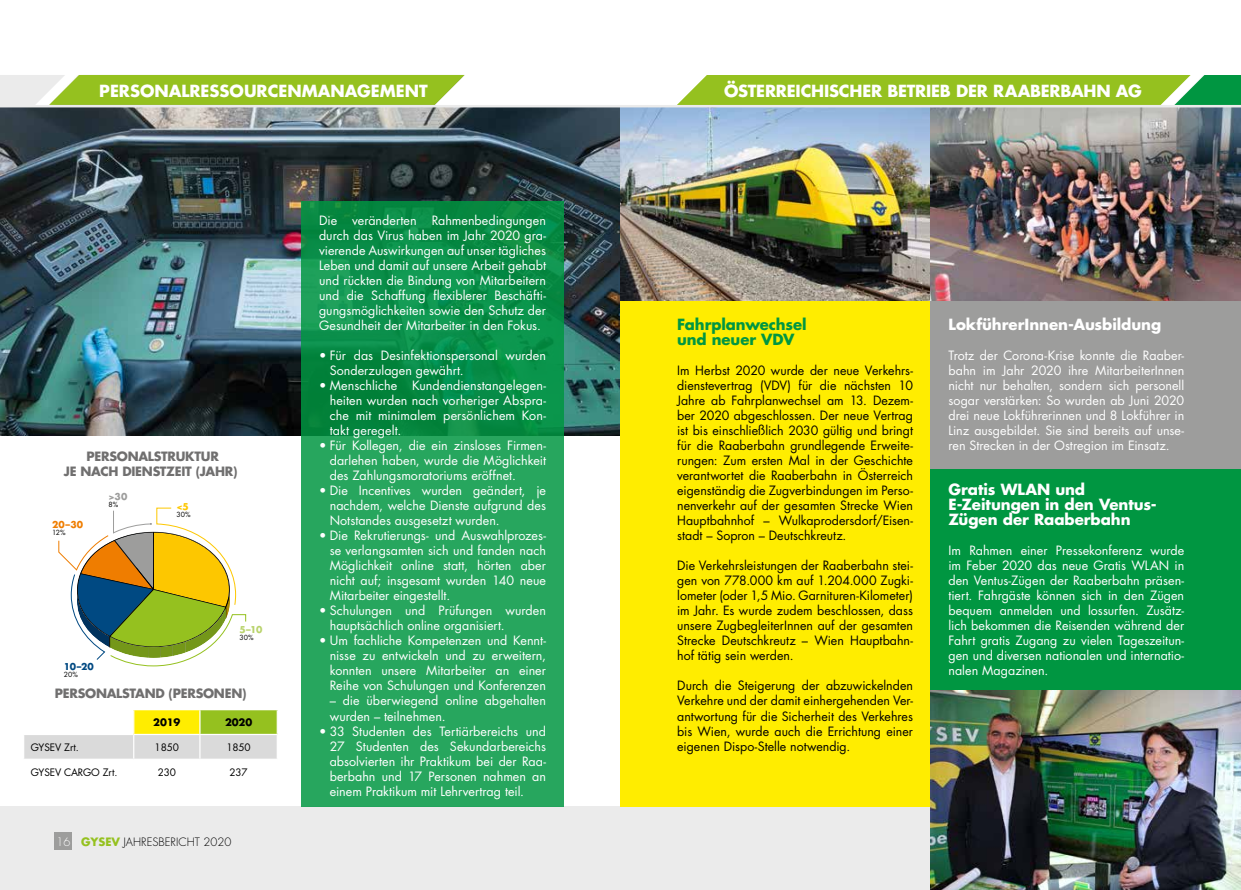
<style>
.page{position:relative;width:1241px;height:890px;background:#fff}
.page>*{position:absolute;margin:0;border:0;box-sizing:border-box;transform-origin:0 0}
.t1{font:700 16.25px "Futura LT Pro";letter-spacing:-.01em;color:#fff}
.t2{font:700 15px/15px "Futura LT Pro";letter-spacing:-.005em;color:#fff}
.t3{font:700 15px/15px "Futura LT Pro";letter-spacing:-.005em;color:#009641}
.t4{font:12.5px/15px "Futura LT Pro";color:#fff;text-align:justify}
.t5{font:12.5px/15px "Futura LT Pro";color:#000;text-align:justify}
.t6{font:700 12.5px/15px "Futura LT Pro";letter-spacing:-.02em;color:#706f6f;text-align:center}
.t7{font:300 11.25px "Futura LT Pro";color:#000}
.t8{font:10px "Futura LT Pro";letter-spacing:-.01em;color:#000}
.t9{font:700 10px "Futura LT Pro";letter-spacing:-.01em;color:#000}
.t10{font:700 9.25px "Futura LT Pro";color:#004982}
.t11{font:700 9.25px "Futura LT Pro";color:#ef7d00}
.t12{font:700 9.25px "Futura LT Pro";color:#b9d36c}
.t13{font:700 9.25px "Futura LT Pro";color:#9d9d9c}
.t14{font:700 9.25px "Futura LT Pro";color:#fdc700}
.t15{font:6.88px "Futura LT Pro";color:#000}
.s1{color:#fff}
.s2{font-weight:700;color:#95c11f}
</style>
<div class="page">
<div style="left:0;top:806px;width:1240px;height:83px;background:#ebebeb"></div>
<div style="left:55px;top:832px;width:17px;height:18px;background:#9d9d9c"></div>
<img style="left:0;top:107px;width:620px;height:328px">
<div style="left:620px;top:285px;width:310px;height:521px;background:#ffed00"></div>
<div style="left:930px;top:285px;width:310px;height:199px;background:#9d9d9c"></div>
<div style="left:930px;top:469px;width:310px;height:420px;background:#009641"></div>
<img style="left:620px;top:107px;width:310px;height:193px">
<img style="left:930px;top:107px;width:310px;height:193px">
<img style="left:930px;top:690px;width:310px;height:199px">
<svg style="left:24px;top:710px;width:254px;height:49px"></svg>
<svg style="left:0;top:75px;width:464px;height:30px;background:#a4c943"></svg>
<svg style="left:677px;top:75px;width:563px;height:30px;background:#8dc02d"></svg>
<hr style="left:0;top:105px;width:1240px;height:2px;background:#ebebeb">
<svg style="left:301px;top:201px;width:262px;height:605px;background:#1b9c54"></svg>
<svg style="left:58px;top:507px;width:188px;height:159px"></svg>
<h1 class="t1" style="left:99px;top:78px;width:330px">PERSONALRESSOURCENMANAGEMENT</h1>
<h1 class="t1" style="left:724px;top:78px;width:419px">ÖSTERREICHISCHER BETRIEB DER RAABERBAHN AG</h1>
<p class="t6" style="left:64px;top:448px;width:175px">PERSONALSTRUKTUR<br>JE NACH DIENSTZEIT (JAHR)</p>
<p class="t13" style="left:108px;top:489px;width:20px">&gt;30</p>
<p class="t15" style="left:108px;top:499px;width:11px">8%</p>
<p class="t14" style="left:176px;top:499px;width:14px">&lt;5</p>
<p class="t15" style="left:176px;top:509px;width:16px">30%</p>
<p class="t11" style="left:52px;top:517px;width:32px">20–30</p>
<p class="t15" style="left:52px;top:528px;width:15px">12%</p>
<p class="t10" style="left:64px;top:659px;width:31px">10–20</p>
<p class="t15" style="left:64px;top:669px;width:16px">20%</p>
<p class="t12" style="left:239px;top:622px;width:24px">5–10</p>
<p class="t15" style="left:239px;top:632px;width:16px">30%</p>
<p class="t6" style="left:55px;top:685px;width:193px">PERSONALSTAND (PERSONEN)</p>
<p class="t9" style="left:153px;top:714px;width:29px">2019</p>
<p class="t9" style="left:225px;top:714px;width:29px">2020</p>
<p class="t8" style="left:31px;top:740px;width:50px">GYSEV Zrt.</p>
<p class="t8" style="left:155px;top:740px;width:26px">1850</p>
<p class="t8" style="left:226px;top:740px;width:26px">1850</p>
<p class="t8" style="left:31px;top:765px;width:88px">GYSEV CARGO Zrt.</p>
<p class="t8" style="left:158px;top:765px;width:20px">230</p>
<p class="t8" style="left:229px;top:765px;width:20px">237</p>
<p class="t7" style="left:56px;top:834px;width:176px"><span class="s1">16</span> <span class="s2">GYSEV</span> JAHRESBERICHT 2020</p>
<p class="t4" style="left:319px;top:213px;width:228px">Die veränderten Rahmenbedingungen durch das Virus haben im Jahr 2020 gra&shy;vierende Auswirkungen auf unser tägliches Leben und damit auf unsere Arbeit gehabt und rückten die Bindung von Mitarbeitern und die Schaffung flexiblerer Beschäfti&shy;gungsmöglichkeiten sowie den Schutz der Gesundheit der Mitarbeiter in den Fokus.</p>
<p class="t4" style="left:330px;top:348px;width:218px;text-indent:-11px">• Für das Desinfektionspersonal wurden<br>Sonderzulagen gewährt.</p>
<p class="t4" style="left:330px;top:378px;width:218px;text-indent:-11px">• Menschliche Kundendienstangelegen&shy;heiten wurden nach vorheriger Abspra&shy;che mit minimalem persönlichem Kon&shy;takt geregelt.</p>
<p class="t4" style="left:330px;top:438px;width:218px;text-indent:-11px">• Für Kollegen, die ein zinsloses Firmen&shy;darlehen haben, wurde die Möglichkeit des Zahlungsmoratoriums eröffnet.</p>
<p class="t4" style="left:330px;top:483px;width:218px;text-indent:-11px">• Die Incentives wurden geändert, je nachdem, welche Dienste aufgrund des Notstandes ausgesetzt wurden.</p>
<p class="t4" style="left:330px;top:528px;width:218px;text-indent:-11px">• Die Rekrutierungs- und Auswahlprozes&shy;se verlangsamten sich und fanden nach Möglichkeit online statt, hörten aber nicht auf; insgesamt wurden 140 neue Mitarbeiter eingestellt.</p>
<p class="t4" style="left:330px;top:603px;width:218px;text-indent:-11px">• Schulungen und Prüfungen wurden hauptsächlich online organisiert.</p>
<p class="t4" style="left:330px;top:633px;width:218px;text-indent:-11px">• Um fachliche Kompetenzen und Kennt&shy;nisse zu entwickeln und zu erweitern, konnten unsere Mitarbeiter an einer Reihe von Schulungen und Konferenzen</p>
<p class="t4" style="left:330px;top:693px;width:218px">– die überwiegend online abgehalten wurden – teilnehmen.</p>
<p class="t4" style="left:330px;top:723px;width:218px;text-indent:-11px">• 33 Studenten des Tertiärbereichs und 27 Studenten des Sekundarbereichs absolvierten ihr Praktikum bei der Raa&shy;berbahn und 17 Personen nahmen an einem Praktikum mit Lehrvertrag teil.</p>
<p class="t3" style="left:677px;top:316px;width:131px">Fahrplanwechsel und neuer VDV</p>
<p class="t5" style="left:677px;top:363px;width:237px">Im Herbst 2020 wurde der neue Verkehrs&shy;dienstevertrag (VDV) für die nächsten 10<br>Jahre ab Fahrplanwechsel am 13. Dezem&shy;ber 2020 abgeschlossen. Der neue Vertrag ist bis einschließlich 2030 gültig und bringt für die Raaberbahn grundlegende Erweite&shy;rungen: Zum ersten Mal in der Geschichte verantwortet die Raaberbahn in Österreich eigenständig die Zugverbindungen im Perso&shy;nenverkehr auf der gesamten Strecke Wien Hauptbahnhof – Wulkaprodersdorf/Eisen&shy;stadt – Sopron – Deutschkreutz.</p>
<p class="t5" style="left:677px;top:558px;width:237px">Die Verkehrsleistungen der Raaberbahn stei&shy;gen von 778.000 km auf 1.204.000 Zugki&shy;lometer (oder 1,5 Mio. Garnituren-Kilometer) im Jahr. Es wurde zudem beschlossen, dass unsere ZugbegleiterInnen auf der gesamten Strecke Deutschkreutz – Wien Hauptbahn&shy;hof tätig sein werden.</p>
<p class="t5" style="left:677px;top:678px;width:237px">Durch die Steigerung der abzuwickelnden Verkehre und der damit einhergehenden Ver&shy;antwortung für die Sicherheit des Verkehres bis Wien, wurde auch die Errichtung einer eigenen Dispo-Stelle notwendig.</p>
<p class="t2" style="left:948px;top:316px;width:214px">LokführerInnen-Ausbildung</p>
<p class="t4" style="left:948px;top:348px;width:237px">Trotz der Corona-Krise konnte die Raaber&shy;bahn im Jahr 2020 ihre MitarbeiterInnen nicht nur behalten, sondern sich personell sogar verstärken: So wurden ab Juni 2020 drei neue Lokführerinnen und 8 Lokführer in Linz ausgebildet. Sie sind bereits auf unse&shy;ren Strecken in der Ostregion im Einsatz.</p>
<p class="t2" style="left:948px;top:481px;width:210px">Gratis WLAN und<br>E-Zeitungen in den Ventus-<br>Zügen der Raaberbahn</p>
<p class="t4" style="left:948px;top:543px;width:237px">Im Rahmen einer Pressekonferenz wurde im Feber 2020 das neue Gratis WLAN in den Ventus-Zügen der Raaberbahn präsen&shy;tiert. Fahrgäste können sich in den Zügen bequem anmelden und lossurfen. Zusätz&shy;lich bekommen die Reisenden während der Fahrt gratis Zugang zu vielen Tageszeitun&shy;gen und diversen nationalen und internatio&shy;nalen Magazinen.</p>
</div>
